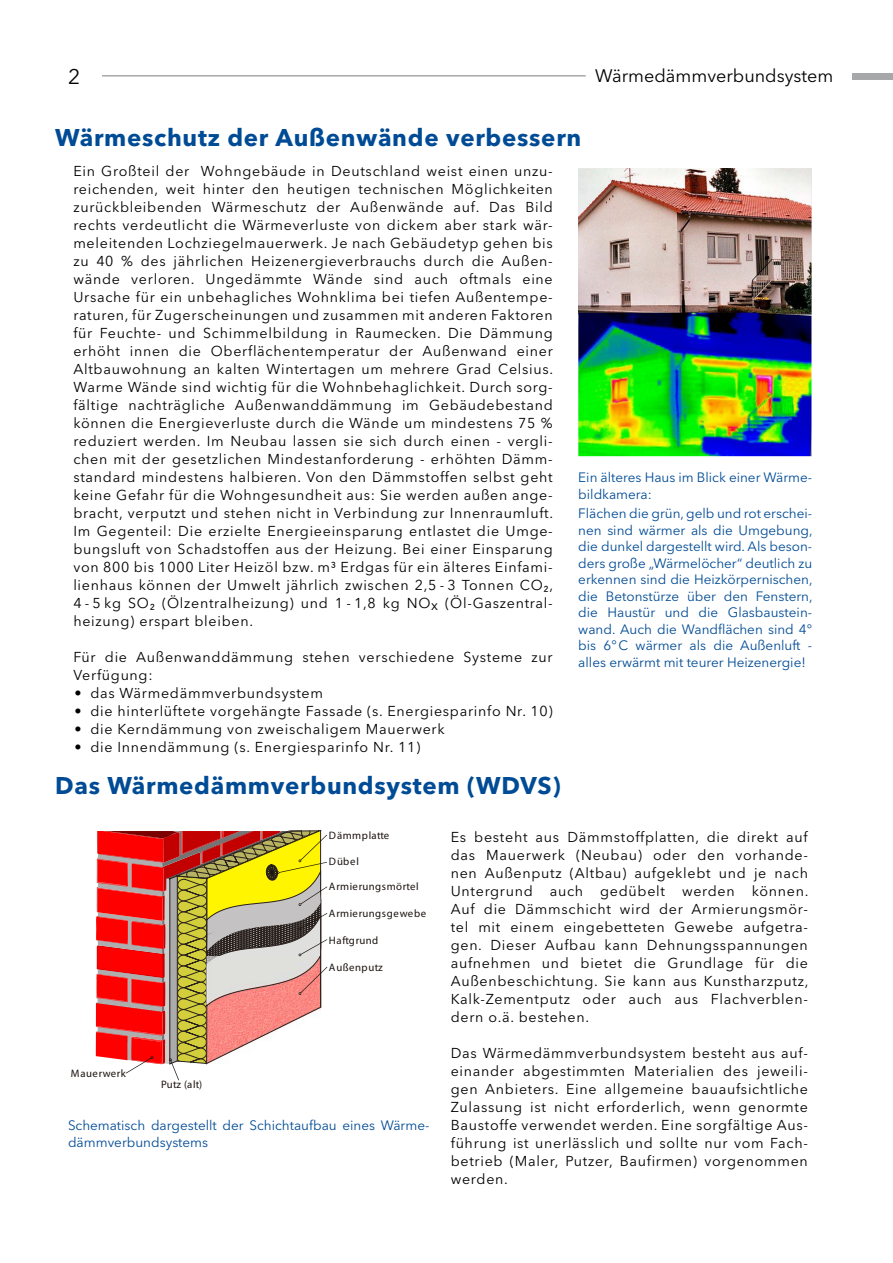
<style>
.page{position:relative;width:893px;height:1263px;background:#fff}
.page>*{position:absolute;margin:0;border:0;box-sizing:border-box;transform-origin:0 0}
.t1{font:700 24px "Avenir Next LT Pro";letter-spacing:.03em;color:#004b95}
.t2{font:21px "Avenir Next LT Pro";color:#000}
.t3{font:18px "Avenir Next LT Pro";color:#000}
.t4{font:14.25px/18px "Avenir Next LT Pro";letter-spacing:.05em;color:#000;text-align:justify}
.t5{font:13.5px/16.5px "Avenir Next LT Pro";color:#004b95}
.t6{font:10.8px "Myriad Pro";letter-spacing:.05em;color:#1b1310}
.t7{font:10.8px "Myriad Pro";letter-spacing:.03em;color:#1b1310}
</style>
<div class="page">
<div style="left:852px;top:73px;width:41px;height:7px;background:#a7a8aa"></div>
<hr style="left:102px;top:75px;width:484px;height:2px;background:#a7a8aa">
<img style="left:578px;top:169px;width:234px;height:287px">
<svg style="left:96px;top:830px;width:231px;height:250px;background:#d48967"></svg>
<h2 class="t2" style="left:68px;top:64px;width:14px">2</h2>
<p class="t3" style="left:595px;top:65px;width:240px">Wärmedämmverbundsystem</p>
<h1 class="t1" style="left:55px;top:123px;width:528px">Wärmeschutz der Außenwände verbessern</h1>
<p class="t4" style="left:73px;top:162px;width:481px">Ein Großteil der Wohngebäude in Deutschland weist einen unzu&shy;reichenden, weit hinter den heutigen technischen Möglichkeiten zurückbleibenden Wärmeschutz der Außenwände auf. Das Bild rechts verdeutlicht die Wärmeverluste von dickem aber stark wär&shy;meleitenden Lochziegelmauerwerk. Je nach Gebäudetyp gehen bis zu 40 % des jährlichen Heizenergieverbrauchs durch die Außen&shy;wände verloren. Ungedämmte Wände sind auch oftmals eine Ursache für ein unbehagliches Wohnklima bei tiefen Außentempe&shy;raturen, für Zugerscheinungen und zusammen mit anderen Faktoren für Feuchte- und Schimmelbildung in Raumecken. Die Dämmung erhöht innen die Oberflächentemperatur der Außenwand einer Altbauwohnung an kalten Wintertagen um mehrere Grad Celsius.<br>Warme Wände sind wichtig für die Wohnbehaglichkeit. Durch sorg&shy;fältige nachträgliche Außenwanddämmung im Gebäudebestand können die Energieverluste durch die Wände um mindestens 75 % reduziert werden. Im Neubau lassen sie sich durch einen - vergli&shy;chen mit der gesetzlichen Mindestanforderung - erhöhten Dämm&shy;standard mindestens halbieren. Von den Dämmstoffen selbst geht keine Gefahr für die Wohngesundheit aus: Sie werden außen ange&shy;bracht, verputzt und stehen nicht in Verbindung zur Innenraumluft.<br>Im Gegenteil: Die erzielte Energieeinsparung entlastet die Umge&shy;bungsluft von Schadstoffen aus der Heizung. Bei einer Einsparung von 800 bis 1000 Liter Heizöl bzw. m³ Erdgas für ein älteres Einfami&shy;lienhaus können der Umwelt jährlich zwischen 2,5 - 3 Tonnen CO², 4 - 5 kg SO² (Ölzentralheizung) und 1 - 1,8 kg NOx (Öl-Gaszentral&shy;heizung) erspart bleiben.</p>
<p class="t4" style="left:73px;top:648px;width:481px">Für die Außenwanddämmung stehen verschiedene Systeme zur<br>Verfügung:</p>
<p class="t4" style="left:75px;top:684px;width:250px">• das Wärmedämmverbundsystem</p>
<p class="t4" style="left:75px;top:702px;width:480px">• die hinterlüftete vorgehängte Fassade (s. Energiesparinfo Nr. 10)</p>
<p class="t4" style="left:75px;top:720px;width:372px">• die Kerndämmung von zweischaligem Mauerwerk</p>
<p class="t4" style="left:75px;top:738px;width:347px">• die Innendämmung (s. Energiesparinfo Nr. 11)</p>
<p class="t5" style="left:578px;top:469px;width:235px">Ein älteres Haus im Blick einer Wärme&shy;bildkamera:</p>
<p class="t5" style="left:578px;top:505px;width:236px;text-align:justify">Flächen die grün, gelb und rot erschei&shy;nen sind wärmer als die Umgebung, die dunkel dargestellt wird. Als beson&shy;ders große „Wärmelöcher“ deutlich zu erkennen sind die Heizkörpernischen, die Betonstürze über den Fenstern, die Haustür und die Glasbaustein&shy;wand. Auch die Wandflächen sind 4° bis 6°C wärmer als die Außenluft - alles erwärmt mit teurer Heizenergie!</p>
<h1 class="t1" style="left:55px;top:771px;width:507px">Das Wärmedämmverbundsystem (WDVS)</h1>
<p class="t4" style="left:451px;top:828px;width:359px">Es besteht aus Dämmstoffplatten, die direkt auf das Mauerwerk (Neubau) oder den vorhande&shy;nen Außenputz (Altbau) aufgeklebt und je nach Untergrund auch gedübelt werden können.<br>Auf die Dämmschicht wird der Armierungsmör&shy;tel mit einem eingebetteten Gewebe aufgetra&shy;gen. Dieser Aufbau kann Dehnungsspannungen aufnehmen und bietet die Grundlage für die Außenbeschichtung. Sie kann aus Kunstharzputz, Kalk-Zementputz oder auch aus Flachverblen&shy;dern o.ä. bestehen.</p>
<p class="t4" style="left:451px;top:1044px;width:359px">Das Wärmedämmverbundsystem besteht aus auf&shy;einander abgestimmten Materialien des jeweili&shy;gen Anbieters. Eine allgemeine bauaufsichtliche Zulassung ist nicht erforderlich, wenn genormte Baustoffe verwendet werden. Eine sorgfältige Aus&shy;führung ist unerlässlich und sollte nur vom Fach&shy;betrieb (Maler, Putzer, Baufirmen) vorgenommen werden.</p>
<p class="t6" style="left:329px;top:828px;width:62px">Dämmplatte</p>
<p class="t6" style="left:329px;top:855px;width:32px">Dübel</p>
<p class="t6" style="left:329px;top:880px;width:91px">Armierungsmörtel</p>
<p class="t6" style="left:329px;top:907px;width:99px">Armierungsgewebe</p>
<p class="t7" style="left:329px;top:934px;width:51px">Haftgrund</p>
<p class="t6" style="left:329px;top:961px;width:55px">Außenputz</p>
<p class="t6" style="left:71px;top:1066px;width:56px">Mauerwerk</p>
<p class="t6" style="left:161px;top:1078px;width:43px">Putz (alt)</p>
<p class="t5" style="left:68px;top:1117px;width:363px">Schematisch dargestellt der Schichtaufbau eines Wärme&shy;dämmverbundsystems</p>
</div>
